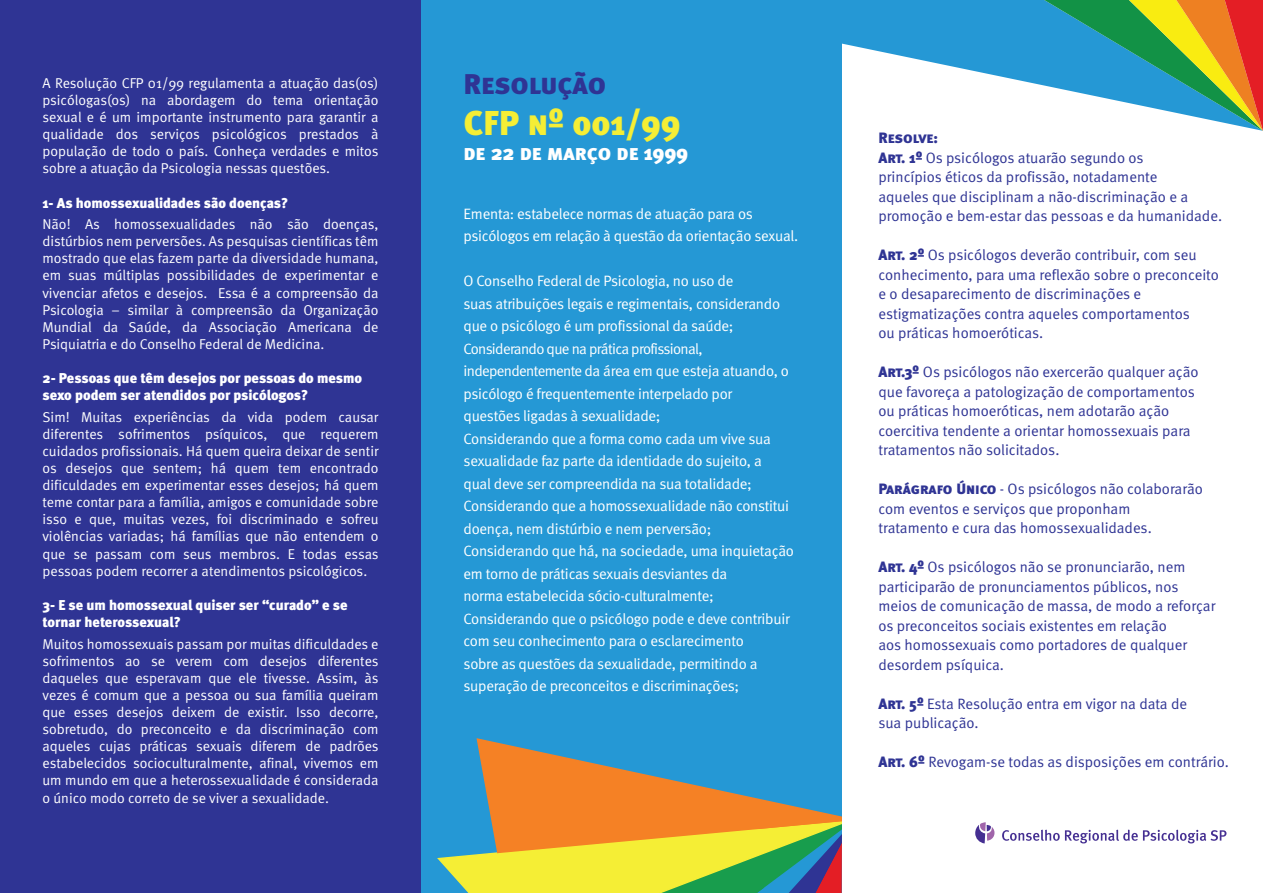
<style>
.page{position:relative;width:1263px;height:893px;background:#fff}
.page>*{position:absolute;margin:0;border:0;box-sizing:border-box;transform-origin:0 0}
.t1{font:34.5px "Meta Black Caps";color:#f5ee35}
.t2{font:28.5px "Meta Black Caps";color:#2f3494}
.t3{font:21px "Meta Black Caps";letter-spacing:-.005em;color:#fff}
.t4{font:15px/19.5px "Meta Normal";color:#2f3494}
.t5{font:15px/22.5px "Meta Normal";letter-spacing:-.015em;color:#fff}
.t6{font:15px "Meta Black Caps";letter-spacing:-.01em;color:#2f3494}
.t7{font:14.25px/17.1px "Meta Normal";color:#fff;text-align:justify}
.t8{font:900 14.25px/17.1px "Meta";color:#fff}
.s1{font-family:"Meta Black Caps"}
</style>
<div class="page">
<div style="left:421px;top:0;width:421px;height:893px;background:#2598d5"></div>
<div style="left:0;top:0;width:421px;height:893px;background:#2f3494"></div>
<svg style="left:842px;top:0;width:202px;height:86px;fill:#2598d5"></svg>
<svg style="left:1044px;top:0;width:219px;height:131px"></svg>
<svg style="left:437px;top:738px;width:405px;height:155px"></svg>
<svg style="left:975px;top:822px;width:251px;height:21px"></svg>
<p class="t7" style="left:43px;top:74px;width:338px">A Resolução CFP 01/99 regulamenta a atuação das(os) psicólogas(os) na abordagem do tema orientação sexual e é um importante instrumento para garantir a qualidade dos serviços psicológicos prestados à população de todo o país. Conheça verdades e mitos sobre a atuação da Psicologia nessas questões.</p>
<p class="t8" style="left:43px;top:194px;width:247px">1- As homossexualidades são doenças?</p>
<p class="t7" style="left:43px;top:215px;width:337px">Não! As homossexualidades não são doenças, distúrbios nem perversões. As pesquisas científicas têm mostrado que elas fazem parte da diversidade humana, em suas múltiplas possibilidades de experimentar e vivenciar afetos e desejos. Essa é a compreensão da Psicologia – similar à compreensão da Organização Mundial da Saúde, da Associação Americana de Psiquiatria e do Conselho Federal de Medicina.</p>
<p class="t8" style="left:43px;top:369px;width:321px">2- Pessoas que têm desejos por pessoas do mesmo sexo podem ser atendidos por psicólogos?</p>
<p class="t7" style="left:43px;top:408px;width:338px">Sim! Muitas experiências da vida podem causar diferentes sofrimentos psíquicos, que requerem cuidados profissionais. Há quem queira deixar de sentir os desejos que sentem; há quem tem encontrado dificuldades em experimentar esses desejos; há quem teme contar para a família, amigos e comunidade sobre isso e que, muitas vezes, foi discriminado e sofreu violências variadas; há famílias que não entendem o que se passam com seus membros. E todas essas pessoas podem recorrer a atendimentos psicológicos.</p>
<p class="t8" style="left:43px;top:596px;width:307px">3- E se um homossexual quiser ser “curado” e se tornar heterossexual?</p>
<p class="t7" style="left:43px;top:635px;width:338px">Muitos homossexuais passam por muitas dificuldades e sofrimentos ao se verem com desejos diferentes daqueles que esperavam que ele tivesse. Assim, às vezes é comum que a pessoa ou sua família queiram que esses desejos deixem de existir. Isso decorre, sobretudo, do preconceito e da discriminação com aqueles cujas práticas sexuais diferem de padrões estabelecidos socioculturalmente, afinal, vivemos em um mundo em que a heterossexualidade é considerada o único modo correto de se viver a sexualidade.</p>
<h2 class="t2" style="left:463px;top:67px;width:144px">Resolução</h2>
<h1 class="t1" style="left:463px;top:102px;width:219px">CFP nº 001/99</h1>
<h3 class="t3" style="left:463px;top:140px;width:226px">de 22 de março de 1999</h3>
<p class="t5" style="left:463px;top:202px;width:336px">Ementa: estabelece normas de atuação para os psicólogos em relação à questão da orientação sexual.</p>
<p class="t5" style="left:463px;top:270px;width:332px">O Conselho Federal de Psicologia, no uso de<br>suas atribuições legais e regimentais, considerando que o psicólogo é um profissional da saúde; Considerando que na prática profissional, independentemente da área em que esteja atuando, o psicólogo é frequentemente interpelado por<br>questões ligadas à sexualidade;<br>Considerando que a forma como cada um vive sua sexualidade faz parte da identidade do sujeito, a<br>qual deve ser compreendida na sua totalidade; Considerando que a homossexualidade não constitui doença, nem distúrbio e nem perversão; Considerando que há, na sociedade, uma inquietação em torno de práticas sexuais desviantes da<br>norma estabelecida sócio-culturalmente; Considerando que o psicólogo pode e deve contribuir com seu conhecimento para o esclarecimento<br>sobre as questões da sexualidade, permitindo a superação de preconceitos e discriminações;</p>
<p class="t6" style="left:878px;top:129px;width:61px">Resolve:</p>
<p class="t4" style="left:878px;top:147px;width:345px"><span class="s1">Art. 1º</span> Os psicólogos atuarão segundo os<br>princípios éticos da profissão, notadamente<br>aqueles que disciplinam a não-discriminação e a promoção e bem-estar das pessoas e da humanidade.</p>
<p class="t4" style="left:878px;top:245px;width:342px"><span class="s1">Art. 2º</span> Os psicólogos deverão contribuir, com seu conhecimento, para uma reflexão sobre o preconceito e o desaparecimento de discriminações e estigmatizações contra aqueles comportamentos<br>ou práticas homoeróticas.</p>
<p class="t4" style="left:878px;top:362px;width:322px"><span class="s1">Art.3º</span> Os psicólogos não exercerão qualquer ação que favoreça a patologização de comportamentos ou práticas homoeróticas, nem adotarão ação coercitiva tendente a orientar homossexuais para tratamentos não solicitados.</p>
<p class="t4" style="left:878px;top:479px;width:326px"><span class="s1">Parágrafo Único</span> - Os psicólogos não colaborarão com eventos e serviços que proponham tratamento e cura das homossexualidades.</p>
<p class="t4" style="left:878px;top:557px;width:338px"><span class="s1">Art. 4º</span> Os psicólogos não se pronunciarão, nem participarão de pronunciamentos públicos, nos meios de comunicação de massa, de modo a reforçar os preconceitos sociais existentes em relação<br>aos homossexuais como portadores de qualquer desordem psíquica.</p>
<p class="t4" style="left:878px;top:693px;width:310px"><span class="s1">Art. 5º</span> Esta Resolução entra em vigor na data de sua publicação.</p>
<p class="t4" style="left:878px;top:752px;width:352px"><span class="s1">Art. 6º</span> Revogam-se todas as disposições em contrário.</p>
</div>
